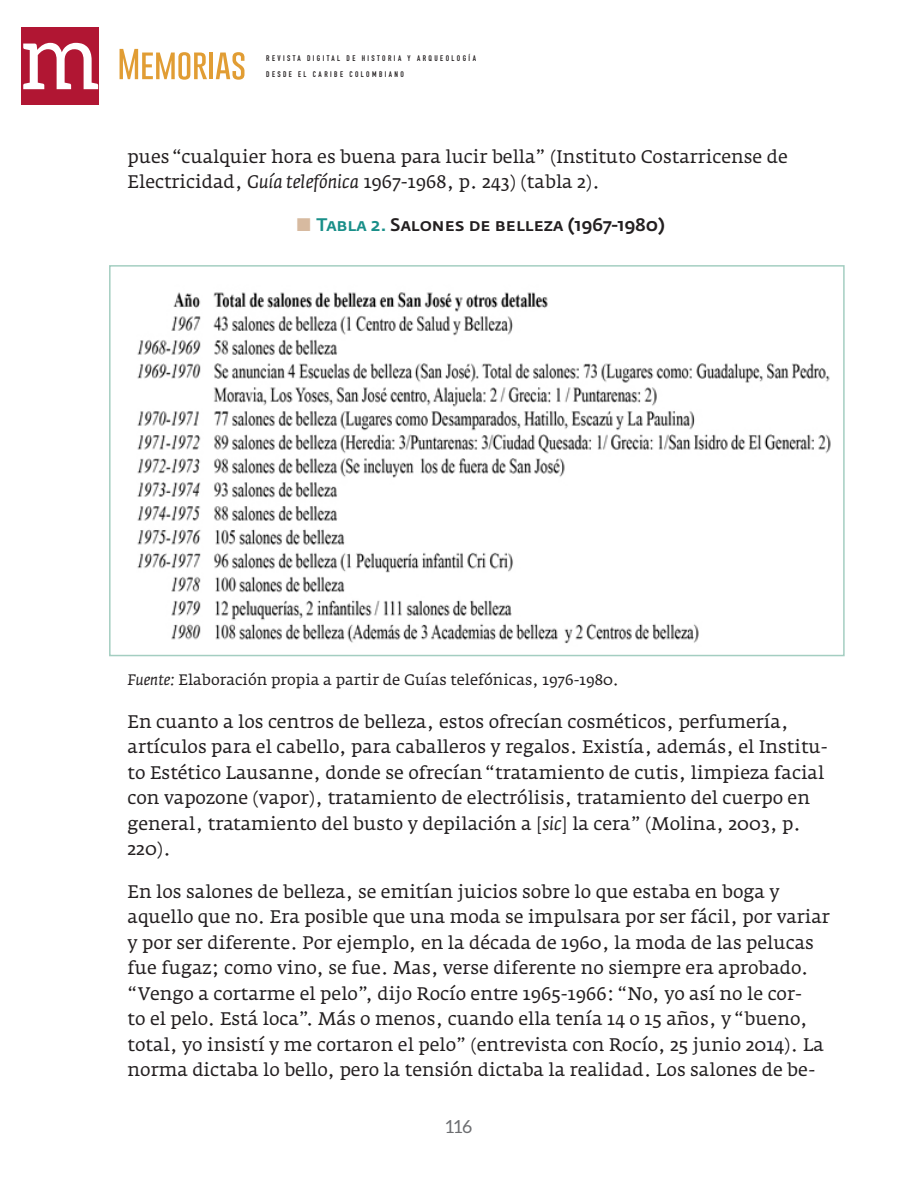
<style>
.page{position:relative;width:918px;height:1188px;background:#fff}
.page>*{position:absolute;margin:0;border:0;box-sizing:border-box;transform-origin:0 0}
.t1{font:90.15px "Aleo";color:#fff}
.Parrafo{font:18px/25.5px "Fedra Serif A";color:#231f20}
.t2{font:500 18px "Fedra Sans Std";color:#231f20}
.t3{font:18px "Aleo";color:#6c6d70}
.Fuente{font:15px "Fedra Serif A";color:#231f20}
.t4{font:8.1px/16px "DIN Engschrift Std";letter-spacing:.3em;color:#231f20}
.s1{font-style:italic}
.s2{font-weight:700;color:#d7baa0}
.s3{color:#198f89}
</style>
<div class="page">
<div style="left:21px;top:27px;width:78px;height:78px;background:#b11633"></div>
<svg style="left:120px;top:49px;width:87px;height:31px"></svg>
<hr style="left:210px;top:53px;width:3px;height:26px;background:#e19d34">
<svg style="left:216px;top:52px;width:28px;height:28px"></svg>
<img style="left:137px;top:292px;width:694px;height:352px">
<div style="left:109px;top:265px;width:736px;height:391px;border:2px solid #a4cec1"></div>
<h1 class="t1" style="left:20px;top:6px;width:82px">m</h1>
<p class="t4" style="left:266px;top:50px;width:211px">REVISTA DIGITAL DE HISTORIA Y ARQUEOLOGÍA<br>DESDE EL CARIBE COLOMBIANO</p>
<p class="Parrafo" style="left:128px;top:144px;width:662px">pues “cualquier hora es buena para lucir bella” (Instituto Costarricense de<br>Electricidad, <span class="s1">Guía telefónica</span> 1967-1968, p. 243) (tabla 2).</p>
<p class="t2" style="left:295px;top:213px;width:371px"><span class="s2">■</span> <span class="s3">Tabla 2.</span> Salones de belleza (1967-1980)</p>
<p class="Fuente" style="left:128px;top:671px;width:493px"><span class="s1">Fuente:</span> Elaboración propia a partir de Guías telefónicas, 1976-1980.</p>
<p class="Parrafo" style="left:128px;top:709px;width:702px">En cuanto a los centros de belleza, estos ofrecían cosméticos, perfumería, artículos para el cabello, para caballeros y regalos. Existía, además, el Institu&shy;to Estético Lausanne, donde se ofrecían “tratamiento de cutis, limpieza facial con vapozone (vapor), tratamiento de electrólisis, tratamiento del cuerpo en general, tratamiento del busto y depilación a [<span class="s1">sic</span>] la cera” (Molina, 2003, p.<br>220).</p>
<p class="Parrafo" style="left:128px;top:879px;width:704px">En los salones de belleza, se emitían juicios sobre lo que estaba en boga y aquello que no. Era posible que una moda se impulsara por ser fácil, por variar y por ser diferente. Por ejemplo, en la década de 1960, la moda de las pelucas fue fugaz; como vino, se fue. Mas, verse diferente no siempre era aprobado. “Vengo a cortarme el pelo”, dijo Rocío entre 1965-1966: “No, yo así no le cor-<br>to el pelo. Está loca”. Más o menos, cuando ella tenía 14 o 15 años, y “bueno, total, yo insistí y me cortaron el pelo” (entrevista con Rocío, 25 junio 2014). La norma dictaba lo bello, pero la tensión dictaba la realidad. Los salones de be-</p>
<p class="t3" style="left:446px;top:1116px;width:28px">116</p>
</div>
